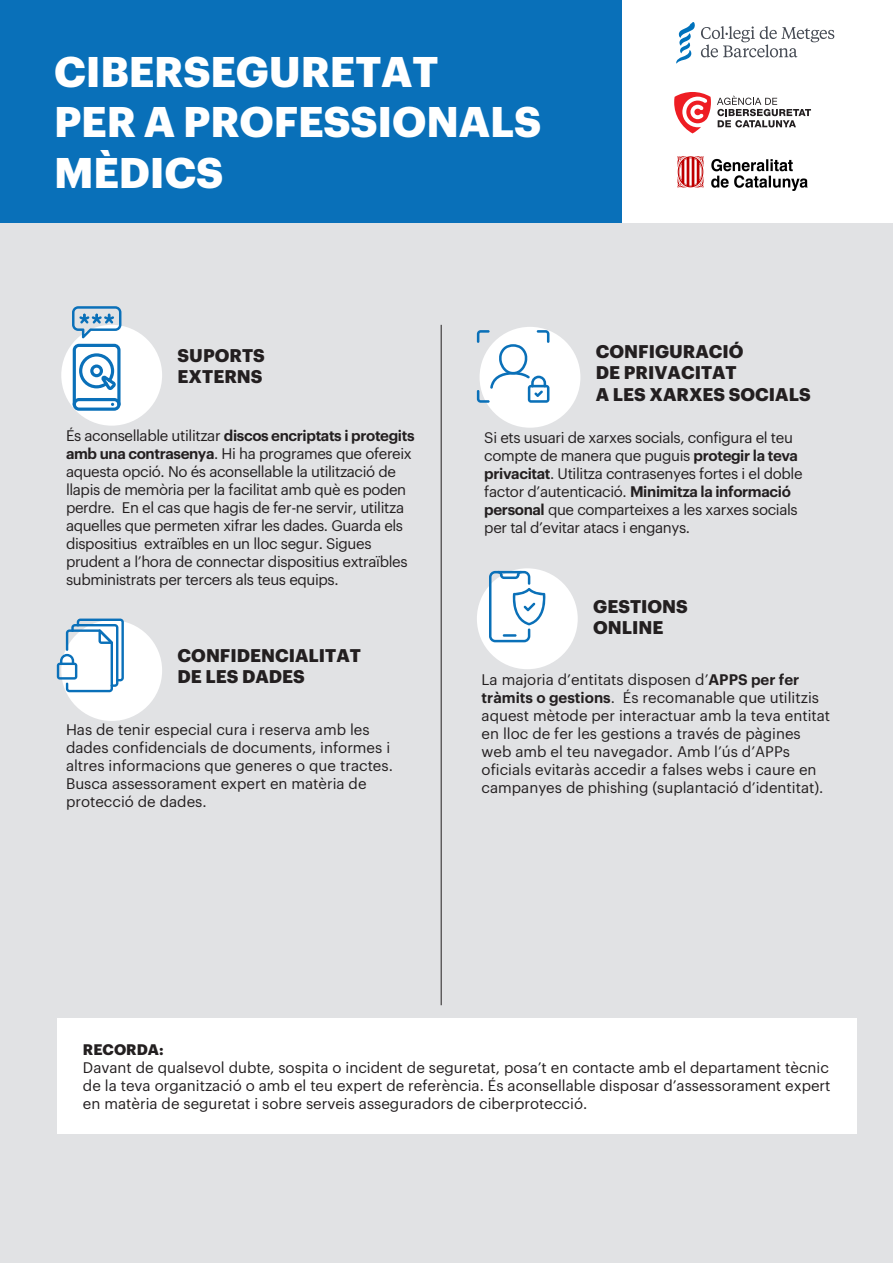
<style>
.page{position:relative;width:893px;height:1263px;background:#fff}
.page>*{position:absolute;margin:0;border:0;box-sizing:border-box;transform-origin:0 0}
.t1{font:700 42px/50.4px "Graphik";letter-spacing:-.005em;color:#fff}
.t2{font:700 18px/21.6px "Graphik";color:#231f20}
.t3{font:15px/18px "Graphik";letter-spacing:-.025em;color:#231f20}
.t4{font:15px/18px "Graphik";color:#231f20}
.t5{font:700 15px "Graphik";color:#231f20}
.s1{font-weight:600}
</style>
<div class="page">
<div style="left:0;top:0;width:893px;height:223px;background:#0970b9"></div>
<div style="left:622px;top:0;width:271px;height:234px;background:#fff"></div>
<div style="left:0;top:223px;width:893px;height:1040px;background:#e1e2e4"></div>
<hr style="left:441px;top:325px;width:1px;height:680px;background:#231f20">
<div style="left:61px;top:620px;width:101px;height:101px;background:#fff;border-radius:50%"></div>
<svg style="left:57px;top:618px;width:67px;height:74px"></svg>
<div style="left:477px;top:568px;width:101px;height:101px;background:#fff;border-radius:50%"></div>
<svg style="left:489px;top:571px;width:57px;height:71px"></svg>
<div style="left:480px;top:327px;width:100px;height:101px;background:#fff;border-radius:50%"></div>
<svg style="left:477px;top:330px;width:72px;height:73px"></svg>
<div style="left:61px;top:325px;width:101px;height:101px;background:#fff;border-radius:50%"></div>
<svg style="left:73px;top:344px;width:48px;height:67px"></svg>
<svg style="left:72px;top:306px;width:49px;height:32px"></svg>
<div style="left:57px;top:1018px;width:800px;height:116px;background:#fff"></div>
<svg style="left:701px;top:26px;width:133px;height:31px"></svg>
<svg style="left:676px;top:22px;width:19px;height:42px"></svg>
<svg style="left:717px;top:96px;width:94px;height:31px"></svg>
<svg style="left:674px;top:92px;width:37px;height:41px"></svg>
<img style="left:677px;top:157px;width:130px;height:33px">
<h1 class="t1" style="left:54px;top:43px;width:489px">CIBERSEGURETAT<br>PER A PROFESSIONALS<br>MÈDICS</h1>
<p class="t2" style="left:178px;top:343px;width:89px">SUPORTS<br>EXTERNS</p>
<p class="t3" style="left:66px;top:425px;width:350px">És aconsellable utilitzar <span class="s1">discos encriptats i protegits amb una contrasenya</span>. Hi ha programes que ofereix aquesta opció. No és aconsellable la utilització de llapis de memòria per la facilitat amb què es poden perdre. En el cas que hagis de fer-ne servir, utilitza aquelles que permeten xifrar les dades. Guarda els dispositius extraïbles en un lloc segur. Sigues prudent a l’hora de connectar dispositius extraïbles subministrats per tercers als teus equips.</p>
<p class="t2" style="left:178px;top:643px;width:185px">CONFIDENCIALITAT<br>DE LES DADES</p>
<p class="t4" style="left:66px;top:719px;width:328px">Has de tenir especial cura i reserva amb les dades confidencials de documents, informes i altres informacions que generes o que tractes.<br>Busca assessorament expert en matèria de protecció de dades.</p>
<p class="t2" style="left:596px;top:339px;width:216px">CONFIGURACIÓ<br>DE PRIVACITAT<br>A LES XARXES SOCIALS</p>
<p class="t3" style="left:484px;top:427px;width:320px">Si ets usuari de xarxes socials, configura el teu compte de manera que puguis <span class="s1">protegir la teva privacitat</span>. Utilitza contrasenyes fortes i el doble factor d’autenticació. <span class="s1">Minimitza la informació personal</span> que comparteixes a les xarxes socials per tal d’evitar atacs i enganys.</p>
<p class="t2" style="left:593px;top:594px;width:96px">GESTIONS<br>ONLINE</p>
<p class="t4" style="left:482px;top:669px;width:350px">La majoria d’entitats disposen d’<span class="s1">APPS per fer tràmits o gestions</span>. És recomanable que utilitzis aquest mètode per interactuar amb la teva entitat en lloc de fer les gestions a través de pàgines web amb el teu navegador. Amb l’ús d’APPs oficials evitaràs accedir a falses webs i caure en campanyes de phishing (suplantació d’identitat).</p>
<p class="t5" style="left:83px;top:1038px;width:82px">RECORDA:</p>
<p class="t3" style="left:83px;top:1057px;width:749px;text-align:justify">Davant de qualsevol dubte, sospita o incident de seguretat, posa’t en contacte amb el departament tècnic de la teva organització o amb el teu expert de referència. És aconsellable disposar d’assessorament expert en matèria de seguretat i sobre serveis asseguradors de ciberprotecció.</p>
</div>
